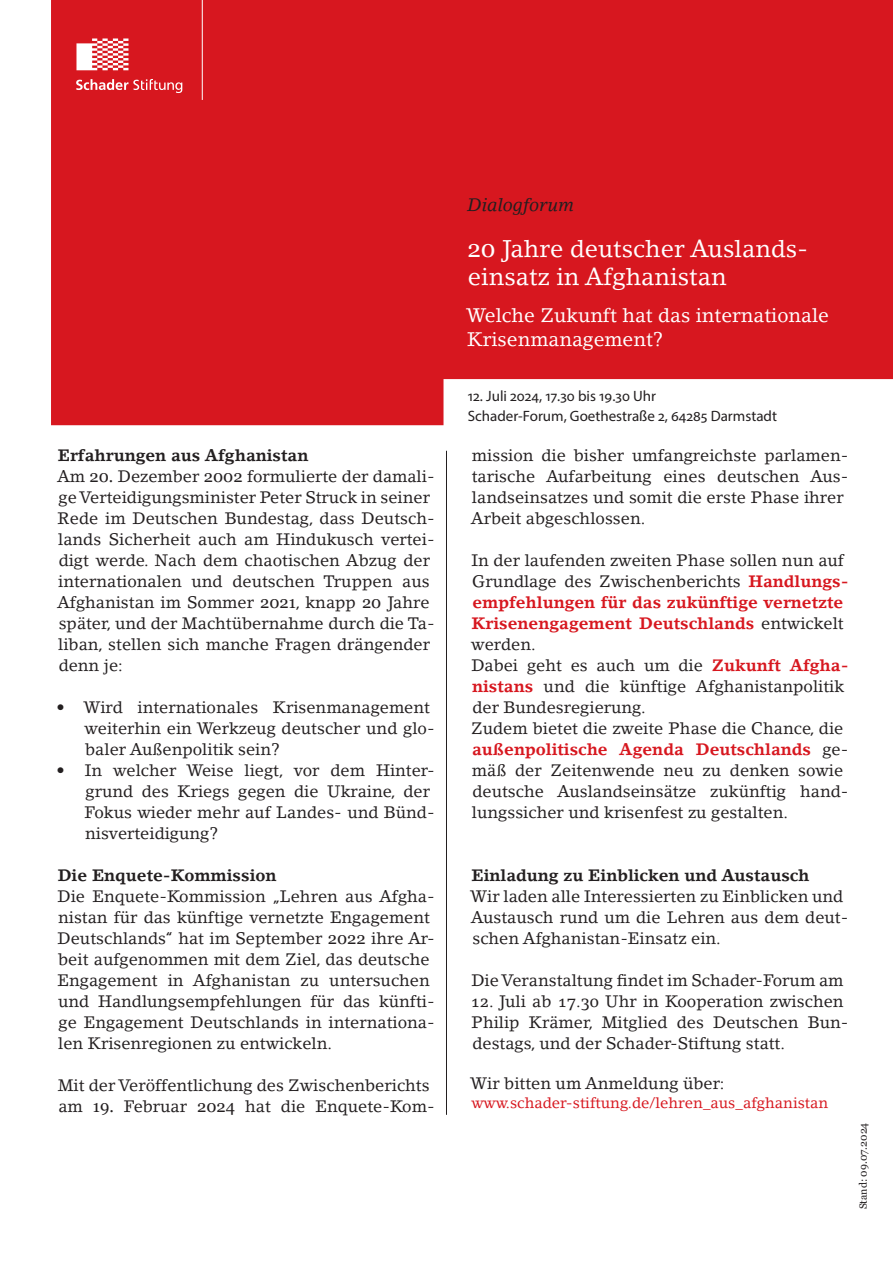
<style>
.page{position:relative;width:893px;height:1263px;background:#fff}
.page>*{position:absolute;margin:0;border:0;box-sizing:border-box;transform-origin:0 0}
.T1_Tagung-Headline_16_pt{font:24px/28.5px "Lino Letter Std";color:#fff}
.T1_Tagung_Subline{font:19.5px/24px "Lino Letter Std";color:#fff}
.T1_Tagung{font:italic 18px "Lino Letter Std";color:#231f20}
.T1_Tagung_Fließtext{font:16.5px/21px "Lino Letter Std";color:#231f20}
.T1_Tagung_Fließtext-2{font:700 16.5px "Lino Letter Std";color:#231f20}
.T1_Tagung_Datum_Adresse{font:15px "Myriad Pro";color:#231f20}
.T1_Tagung_Fließtext-3{font:15px "Lino Letter Std";color:#d7171f}
.t1{font:10.5px "Georgia";color:#231f20}
.s1{font-family:"Georgia"}
.s2{font-weight:700;color:#d7171f}
</style>
<div class="page">
<div style="left:51px;top:0;width:842px;height:425px;background:#d7171f"></div>
<svg style="left:76px;top:38px;width:52px;height:32px"></svg>
<svg style="left:76px;top:79px;width:106px;height:14px"></svg>
<hr style="left:202px;top:0;width:1px;height:100px;background:#fff">
<div style="left:743px;top:28px;width:142px;height:74px;background:#d7171f"></div>
<hr style="left:446px;top:451px;width:1px;height:664px;background:#231f20">
<p class="T1_Tagung_Fließtext-2" style="left:58px;top:445px;width:252px">Erfahrungen aus Afghanistan</p>
<p class="T1_Tagung_Fließtext" style="left:57px;top:465px;width:379px">Am <span class="s1">20.</span> Dezember <span class="s1">2002</span> formulierte der damali&shy;ge Verteidigungsminister Peter Struck in seiner Rede im Deutschen Bundestag, dass Deutsch&shy;lands Sicherheit auch am Hindukusch vertei&shy;digt werde. Nach dem chaotischen Abzug der internationalen und deutschen Truppen aus Afghanistan im Sommer <span class="s1">2021</span>, knapp <span class="s1">20</span> Jahre später, und der Machtübernahme durch die Ta&shy;liban, stellen sich manche Fragen drängender denn je:</p>
<p class="T1_Tagung_Fließtext" style="left:84px;top:696px;width:352px;text-indent:-28px">• Wird internationales Krisenmanagement weiterhin ein Werkzeug deutscher und glo&shy;baler Außenpolitik sein?</p>
<p class="T1_Tagung_Fließtext" style="left:85px;top:759px;width:352px;text-indent:-28px">• In welcher Weise liegt, vor dem Hinter&shy;grund des Kriegs gegen die Ukraine, der Fokus wieder mehr auf Landes- und Bünd&shy;nisverteidigung?</p>
<p class="T1_Tagung_Fließtext-2" style="left:58px;top:865px;width:220px">Die Enquete-Kommission</p>
<p class="T1_Tagung_Fließtext" style="left:58px;top:885px;width:379px">Die Enquete-Kommission „Lehren aus Afgha&shy;nistan für das künftige vernetzte Engagement Deutschlands“ hat im September <span class="s1">2022</span> ihre Ar&shy;beit aufgenommen mit dem Ziel, das deutsche Engagement in Afghanistan zu untersuchen und Handlungsempfehlungen für das künfti&shy;ge Engagement Deutschlands in internationa&shy;len Krisenregionen zu entwickeln.</p>
<p class="T1_Tagung_Fließtext" style="left:58px;top:1074px;width:378px">Mit der Veröffentlichung des Zwischenberichts am <span class="s1">19.</span> Februar <span class="s1">2024</span> hat die Enquete-Kom-</p>
<p class="T1_Tagung" style="left:467px;top:194px;width:108px">Dialogforum</p>
<p class="T1_Tagung-Headline_16_pt" style="left:467px;top:234px;width:343px"><span class="s1">20</span> Jahre deutscher Auslands&shy;einsatz in Afghanistan</p>
<p class="T1_Tagung_Subline" style="left:466px;top:303px;width:365px">Welche Zukunft hat das internationale<br>Krisenmanagement?</p>
<p class="T1_Tagung_Datum_Adresse" style="left:468px;top:387px;width:190px">12. Juli 2024, 17.30 bis 19.30 Uhr</p>
<p class="T1_Tagung_Datum_Adresse" style="left:468px;top:407px;width:311px">Schader-Forum, Goethestraße 2, 64285 Darmstadt</p>
<p class="T1_Tagung_Fließtext" style="left:471px;top:445px;width:379px">mission die bisher umfangreichste parlamen&shy;tarische Aufarbeitung eines deutschen Aus&shy;landseinsatzes und somit die erste Phase ihrer Arbeit abgeschlossen.</p>
<p class="T1_Tagung_Fließtext" style="left:471px;top:550px;width:379px">In der laufenden zweiten Phase sollen nun auf Grundlage des Zwischenberichts <span class="s2">Handlungs&shy;empfehlungen für das zukünftige vernetzte Krisenengagement Deutschlands</span> entwickelt werden.</p>
<p class="T1_Tagung_Fließtext" style="left:471px;top:655px;width:379px">Dabei geht es auch um die <span class="s2">Zukunft Afgha&shy;nistans</span> und die künftige Afghanistanpolitik der Bundesregierung.</p>
<p class="T1_Tagung_Fließtext" style="left:471px;top:718px;width:379px">Zudem bietet die zweite Phase die Chance, die <span class="s2">außenpolitische Agenda Deutschlands</span> ge&shy;mäß der Zeitenwende neu zu denken sowie deutsche Auslandseinsätze zukünftig hand&shy;lungssicher und krisenfest zu gestalten.</p>
<p class="T1_Tagung_Fließtext-2" style="left:472px;top:866px;width:340px">Einladung zu Einblicken und Austausch</p>
<p class="T1_Tagung_Fließtext" style="left:470px;top:886px;width:380px">Wir laden alle Interessierten zu Einblicken und<br>Austausch rund um die Lehren aus dem deut&shy;schen Afghanistan-Einsatz ein.</p>
<p class="T1_Tagung_Fließtext" style="left:471px;top:970px;width:374px">Die Veranstaltung findet im Schader-Forum am</p>
<p class="T1_Tagung_Fließtext" style="left:471px;top:991px;width:379px">12. Juli ab 17.30 Uhr in Kooperation zwischen<br>Philip Krämer, Mitglied des Deutschen Bun&shy;destags, und der Schader-Stiftung statt.</p>
<p class="T1_Tagung_Fließtext" style="left:470px;top:1073px;width:256px">Wir bitten um Anmeldung über:</p>
<p class="T1_Tagung_Fließtext-3" style="left:471px;top:1093px;width:358px">www.schader-stiftung.de/lehren_aus_afghanistan</p>
<p class="t1" style="left:857px;top:1209px;width:88px;rotate:-90deg">Stand: 09.07.2024</p>
</div>
